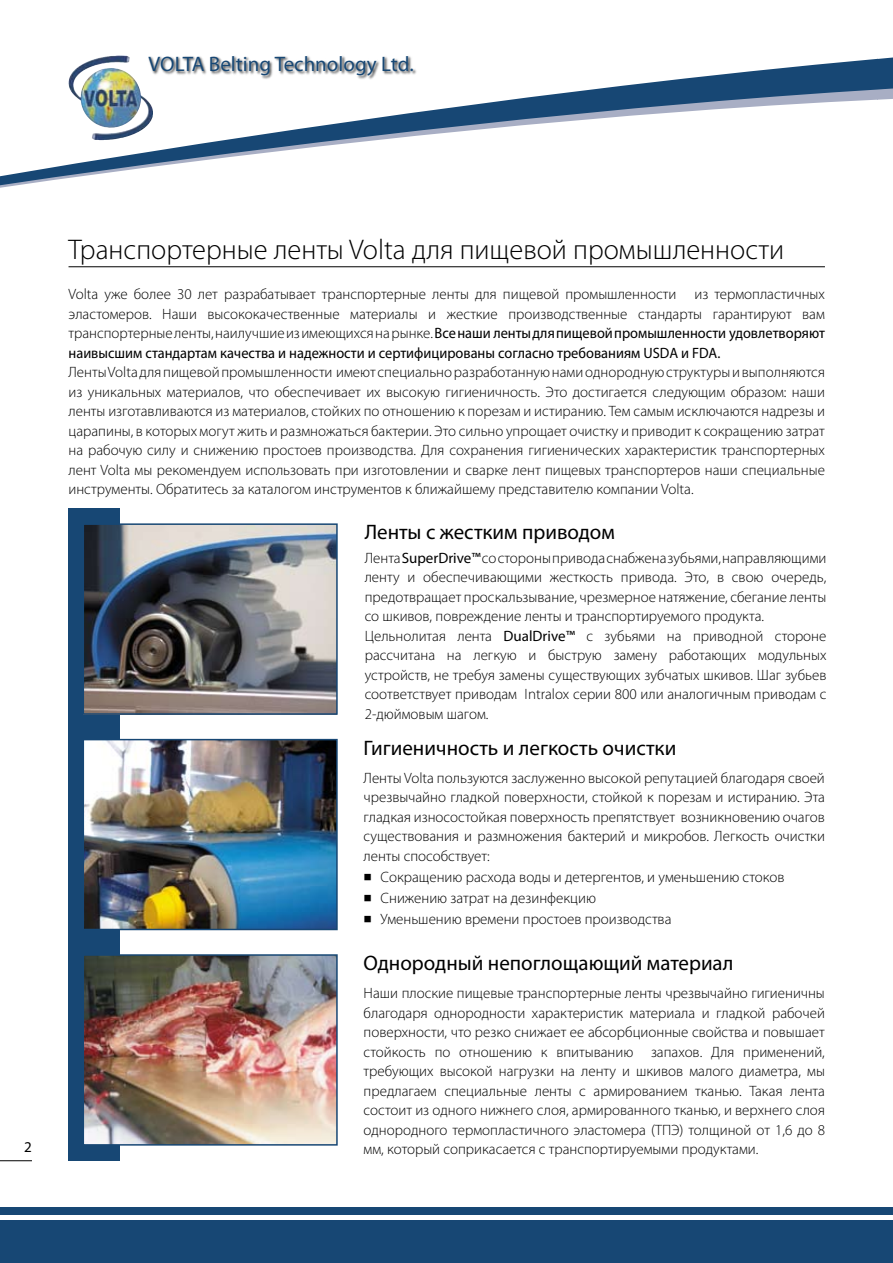
<style>
.page{position:relative;width:893px;height:1263px;background:#fff}
.page>*{position:absolute;margin:0;border:0;box-sizing:border-box;transform-origin:0 0}
.t1{font:300 28.5px "Myriad Pro";color:#000}
.t2{font:21px "Myriad Pro";color:#000}
.t3{font:21px "Myriad Pro";color:#174774}
.t4{font:300 15px/19.5px "Myriad Pro";color:#000;text-align:justify}
.s1{font-weight:400}
.s2{font-family:"Arial";font-weight:700;font-size:24px}
</style>
<div class="page">
<hr style="left:0;top:1160px;width:32px;height:1px;background:#000">
<div style="left:0;top:1220px;width:893px;height:43px;background:#174774"></div>
<div style="left:0;top:1208px;width:893px;height:7px;background:#174774"></div>
<svg style="left:0;top:55px;width:878px;height:133px"></svg>
<img style="left:73px;top:62px;width:56px;height:35px">
<div style="left:147px;top:54px;width:270px;height:26px;background:#000;opacity:.75"></div>
<svg style="left:878px;top:57px;width:15px;height:43px"></svg>
<div style="left:68px;top:508px;width:51px;height:653px;background:#174774"></div>
<img style="left:86px;top:742px;width:249px;height:185px">
<div style="left:83px;top:739px;width:255px;height:191px;border:2px solid #174774"></div>
<img style="left:86px;top:957px;width:249px;height:185px">
<div style="left:83px;top:954px;width:255px;height:191px;border:2px solid #174774"></div>
<img style="left:86px;top:526px;width:249px;height:186px">
<div style="left:83px;top:523px;width:255px;height:192px;border:2px solid #174774"></div>
<hr style="left:69px;top:266px;width:756px;height:1px;background:#000">
<h2 class="t3" style="left:149px;top:51px;width:267px">VOLTA Belting Technology Ltd.</h2>
<h1 class="t1" style="left:69px;top:232px;width:717px">Транспортерные ленты Volta для пищевой промышленности</h1>
<p class="t4" style="left:69px;top:284px;width:758px">Volta уже более 30 лет разрабатывает транспортерные ленты для пищевой промышленности из термопластичных эластомеров. Наши высококачественные материалы и жесткие производственные стандарты гарантируют вам транспортерные ленты, наилучшие из имеющихся на рынке. <span class="s1">Все наши ленты для пищевой промышленности удовлетворяют наивысшим стандартам качества и надежности и сертифицированы согласно требованиям USDA и FDA.</span></p>
<p class="t4" style="left:69px;top:362px;width:758px">Ленты Volta для пищевой промышленности имеют специально разработанную нами однородную структуры и выполняются из уникальных материалов, что обеспечивает их высокую гигиеничность. Это достигается следующим образом: наши ленты изготавливаются из материалов, стойких по отношению к порезам и истиранию. Тем самым исключаются надрезы и царапины, в которых могут жить и размножаться бактерии. Это сильно упрощает очистку и приводит к сокращению затрат на рабочую силу и снижению простоев производства. Для сохранения гигиенических характеристик транспортерных лент Volta мы рекомендуем использовать при изготовлении и сварке лент пищевых транспортеров наши специальные инструменты. Обратитесь за каталогом инструментов к ближайшему представителю компании Volta.</p>
<h2 class="t2" style="left:365px;top:519px;width:252px">Ленты с жестким приводом</h2>
<p class="t4" style="left:365px;top:548px;width:463px;text-align:left">Лента <span class="s1">SuperDrive™</span> cо стороны привода снабжена зубьями, направляющими ленту и обеспечивающими жесткость привода. Это, в свою очередь, предотвращает проскальзывание, чрезмерное натяжение, сбегание ленты со шкивов, повреждение ленты и транспортируемого продукта.<br>Цельнолитая лента <span class="s1">DualDrive™</span> с зубьями на приводной стороне рассчитана на легкую и быструю замену работающих модульных устройств, не требуя замены существующих зубчатых шкивов. Шаг зубьев соответствует приводам Intralox серии 800 или аналогичным приводам с 2-дюймовым шагом.</p>
<h2 class="t2" style="left:364px;top:735px;width:314px">Гигиеничность и легкость очистки</h2>
<p class="t4" style="left:364px;top:768px;width:463px">Ленты Volta пользуются заслуженно высокой репутацией благодаря своей чрезвычайно гладкой поверхности, стойкой к порезам и истиранию. Эта гладкая износостойкая поверхность препятствует возникновению очагов существования и размножения бактерий и микробов. Легкость очистки ленты способствует:</p>
<p class="t4" style="left:364px;top:867px;width:422px"><span class="s2">▪</span> Cокращению расхода воды и детергентов, и уменьшению стоков</p>
<p class="t4" style="left:364px;top:888px;width:234px"><span class="s2">▪</span> Cнижению затрат на дезинфекцию</p>
<p class="t4" style="left:364px;top:909px;width:309px"><span class="s2">▪</span> Уменьшению времени простоев производства</p>
<h2 class="t2" style="left:364px;top:950px;width:371px">Однородный непоглощающий материал</h2>
<p class="t4" style="left:364px;top:983px;width:463px">Наши плоские пищевые транспортерные ленты чрезвычайно гигиеничны благодаря однородности характеристик материала и гладкой рабочей поверхности, что резко снижает ее абсорбционные свойства и повышает стойкость по отношению к впитыванию запахов. Для применений, требующих высокой нагрузки на ленту и шкивов малого диаметра, мы предлагаем специальные ленты с армированием тканью. Такая лента состоит из одного нижнего слоя, армированного тканью, и верхнего слоя однородного термопластичного эластомера (ТПЭ) толщиной от 1,6 до 8 мм, который соприкасается с транспортируемыми продуктами.</p>
</div>
